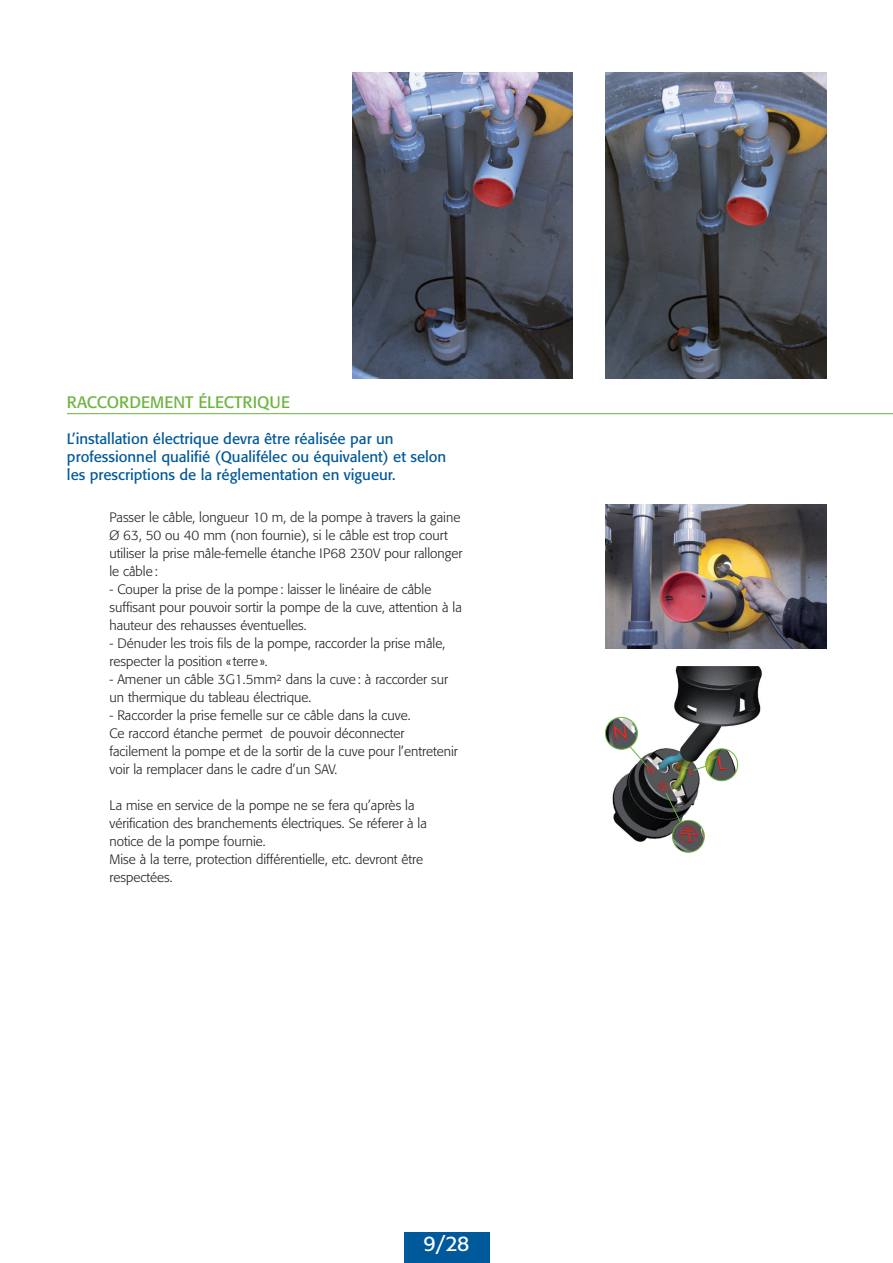
<style>
.page{position:relative;width:893px;height:1263px;background:#fff}
.page>*{position:absolute;margin:0;border:0;box-sizing:border-box;transform-origin:0 0}
.t1{font:21px "Formata";color:#fff}
.t2{font:16.5px "Formata";color:#6cb43f}
.t3{font:15px/18px "Formata";color:#00599a}
.t4{font:300 13.5px/18px "Formata";color:#231f20}
</style>
<div class="page">
<div style="left:404px;top:1232px;width:85px;height:31px;background:#00599a"></div>
<hr style="left:67px;top:413px;width:826px;height:1px;background:#6cb43f">
<img style="left:609px;top:666px;width:153px;height:176px">
<img style="left:605px;top:717px;width:32px;height:32px;border-radius:16px">
<div style="left:605px;top:717px;width:33px;height:32px;border:1px solid #6cb43f;border-radius:50%"></div>
<img style="left:672px;top:820px;width:32px;height:32px;border-radius:16px">
<div style="left:672px;top:820px;width:33px;height:32px;border:1px solid #6cb43f;border-radius:50%"></div>
<img style="left:706px;top:749px;width:32px;height:32px;border-radius:16px">
<div style="left:705px;top:749px;width:33px;height:32px;border:1px solid #6cb43f;border-radius:50%"></div>
<svg style="left:665px;top:792px;width:16px;height:31px"></svg>
<svg style="left:629px;top:746px;width:18px;height:20px"></svg>
<svg style="left:693px;top:766px;width:13px;height:5px"></svg>
<img style="left:605px;top:504px;width:221px;height:144px">
<img style="left:605px;top:72px;width:221px;height:306px">
<img style="left:352px;top:72px;width:221px;height:306px">
<p class="t2" style="left:67px;top:392px;width:225px">RACCORDEMENT ÉLECTRIQUE</p>
<p class="t3" style="left:67px;top:430px;width:381px">L’installation électrique devra être réalisée par un professionnel qualifié (Qualifélec ou équivalent) et selon les prescriptions de la réglementation en vigueur.</p>
<p class="t4" style="left:109px;top:508px;width:354px">Passer le câble, longueur 10 m, de la pompe à travers la gaine Ø 63, 50 ou 40 mm (non fournie), si le câble est trop court utiliser la prise mâle-femelle étanche IP68 230V pour rallonger le câble:</p>
<p class="t4" style="left:109px;top:580px;width:354px">- Couper la prise de la pompe: laisser le linéaire de câble suffisant pour pouvoir sortir la pompe de la cuve, attention à la hauteur des rehausses éventuelles.</p>
<p class="t4" style="left:109px;top:634px;width:337px">- Dénuder les trois fils de la pompe, raccorder la prise mâle, respecter la position «terre».</p>
<p class="t4" style="left:109px;top:670px;width:340px">- Amener un câble 3G1.5mm² dans la cuve: à raccorder sur un thermique du tableau électrique.</p>
<p class="t4" style="left:109px;top:706px;width:350px">- Raccorder la prise femelle sur ce câble dans la cuve.<br>Ce raccord étanche permet de pouvoir déconnecter facilement la pompe et de la sortir de la cuve pour l’entretenir voir la remplacer dans le cadre d’un SAV.</p>
<p class="t4" style="left:109px;top:796px;width:319px">La mise en service de la pompe ne se fera qu’après la vérification des branchements électriques. Se réferer à la notice de la pompe fournie.<br>Mise à la terre, protection différentielle, etc. devront être respectées.</p>
<h1 class="t1" style="left:423px;top:1231px;width:47px">9/28</h1>
</div>
